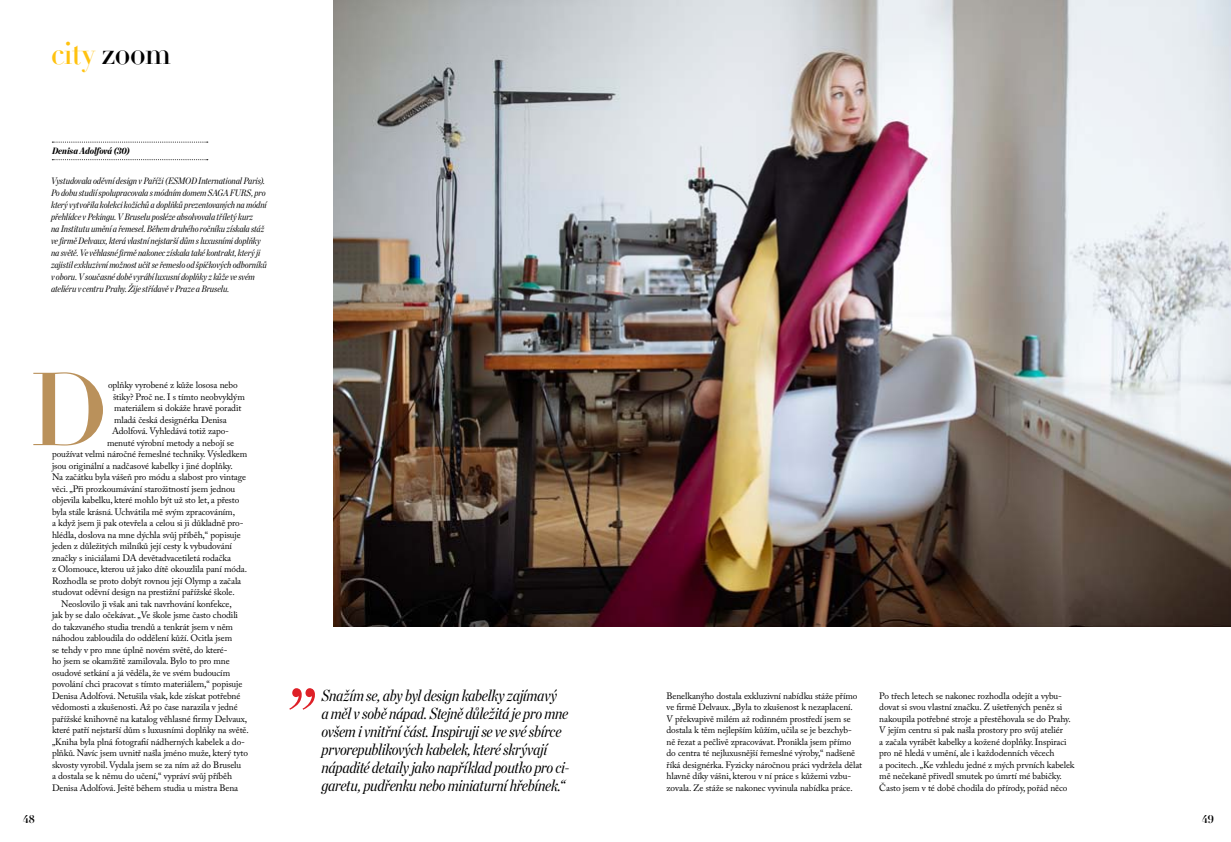
<style>
.page{position:relative;width:1231px;height:842px;background:#fff}
.page>*{position:absolute;margin:0;border:0;box-sizing:border-box;transform-origin:0 0}
.t1{font:101.6px "Didot LT Pro Headline";color:#ba915b}
.t2{font:30.2px "Didot LT Pro Headline";letter-spacing:-.025em;color:#ffc20e}
.t3{font:italic 16px/18px "Chronicle Disp Cond";letter-spacing:-.02em;color:#000}
.t4{font:700 11px "Didot LT Pro";color:#000}
.t5{font:9.3px/11.5px "Adobe Caslon Pro";letter-spacing:-.01em;color:#000}
.t6{font:italic 9.2px/12px "Chronicle Disp Cond";letter-spacing:-.005em;color:#000}
.t7{font:italic 900 9.2px "Chronicle Disp Cond";color:#000}
.s1{color:#000}
</style>
<div class="page">
<svg style="left:52px;top:142px;width:156px;height:1px"></svg>
<svg style="left:52px;top:159px;width:156px;height:1px"></svg>
<img style="left:333px;top:1px;width:897px;height:625px">
<svg style="left:289px;top:688px;width:26px;height:22px"></svg>
<h2 class="t2" style="left:51px;top:35px;width:121px">city <span class="s1">zoom</span></h2>
<p class="t7" style="left:52px;top:143px;width:79px">Denisa Adolfová (30)</p>
<p class="t6" style="left:51px;top:174px;width:217px">Vystudovala oděvní design v Paříži (ESMOD International Paris).<br>Po dobu studií spolupracovala smódním domem SAGA FURS, pro který vytvořila kolekci kožichů a doplňků prezentovaných namódní přehlídce v Pekingu. VBruselu posléze absolvovala tříletý kurz<br>na Institutu umění a řemesel. Během druhého ročníku získala stáž ve firmě Delvaux, která vlastní nejstarší dům sluxusními doplňky na světě. Vevěhlasné firmě nakonec získala také kontrakt, který ji zajistil exkluzivní možnost učit se řemeslo od špičkových odborníků v oboru. Vsoučasné době vyrábí luxusní doplňky z kůže vesvém ateliéru vcentru Prahy. Žije střídavě v Praze aBruselu.</p>
<h1 class="t1" style="left:29px;top:347px;width:82px">D</h1>
<p class="t5" style="left:108px;top:379px;width:131px">oplňky vyrobené z kůže lososa nebo</p>
<p class="t5" style="left:113px;top:391px;width:133px">štiky? Proč ne. I s tímto neobvyklým</p>
<p class="t5" style="left:114px;top:402px;width:129px">materiálem si dokáže hravě poradit</p>
<p class="t5" style="left:114px;top:414px;width:114px">mladá česká designérka Denisa</p>
<p class="t5" style="left:112px;top:425px;width:118px">Adolfová. Vyhledává totiž zapo-</p>
<p class="t5" style="left:107px;top:437px;width:129px">menuté výrobní metody a nebojí se</p>
<p class="t5" style="left:52px;top:448px;width:197px">používat velmi náročné řemeslné techniky. Výsledkem</p>
<p class="t5" style="left:52px;top:460px;width:182px">jsou originální a nadčasové kabelky i jiné doplňky.</p>
<p class="t5" style="left:52px;top:471px;width:196px">Na začátku byla vášeň pro módu a slabost pro vintage</p>
<p class="t5" style="left:52px;top:483px;width:185px">věci. „Při prozkoumávání starožitností jsem jednou</p>
<p class="t5" style="left:52px;top:494px;width:189px">objevila kabelku, které mohlo být už sto let, a přesto</p>
<p class="t5" style="left:52px;top:506px;width:184px">byla stále krásná. Uchvátila mě svým zpracováním,</p>
<p class="t5" style="left:52px;top:517px;width:193px">a když jsem ji pak otevřela a celou si ji důkladně pro-</p>
<p class="t5" style="left:52px;top:529px;width:190px">hlédla, doslova na mne dýchla svůj příběh,“ popisuje</p>
<p class="t5" style="left:52px;top:540px;width:181px">jeden z důležitých milníků její cesty k vybudování</p>
<p class="t5" style="left:52px;top:552px;width:180px">značky s iniciálami DA devětadvacetiletá rodačka</p>
<p class="t5" style="left:52px;top:563px;width:196px">z Olomouce, kterou už jako dítě okouzlila paní móda.</p>
<p class="t5" style="left:52px;top:575px;width:191px">Rozhodla se proto dobýt rovnou její Olymp a začala</p>
<p class="t5" style="left:52px;top:586px;width:184px">studovat oděvní design na prestižní pařížské škole.</p>
<p class="t5" style="left:61px;top:598px;width:172px">Neoslovilo ji však ani tak navrhování konfekce,</p>
<p class="t5" style="left:52px;top:609px;width:188px">jak by se dalo očekávat. „Ve škole jsme často chodili</p>
<p class="t5" style="left:52px;top:621px;width:183px">do takzvaného studia trendů a tenkrát jsem v něm</p>
<p class="t5" style="left:52px;top:632px;width:182px">náhodou zabloudila do oddělení kůží. Ocitla jsem</p>
<p class="t5" style="left:52px;top:644px;width:177px">se tehdy v pro mne úplně novém světě, do které-</p>
<p class="t5" style="left:52px;top:655px;width:179px">ho jsem se okamžitě zamilovala. Bylo to pro mne</p>
<p class="t5" style="left:52px;top:667px;width:180px">osudové setkání a já věděla, že ve svém budoucím</p>
<p class="t5" style="left:52px;top:678px;width:192px">povolání chci pracovat s tímto materiálem,“ popisuje</p>
<p class="t5" style="left:52px;top:690px;width:190px">Denisa Adolfová. Netušila však, kde získat potřebné</p>
<p class="t5" style="left:52px;top:701px;width:187px">vědomosti a zkušenosti. Až po čase narazila v jedné</p>
<p class="t5" style="left:52px;top:713px;width:197px">pařížské knihovně na katalog věhlasné firmy Delvaux,</p>
<p class="t5" style="left:52px;top:724px;width:198px">které patří nejstarší dům s luxusními doplňky na světě.</p>
<p class="t5" style="left:52px;top:736px;width:194px">„Kniha byla plná fotografií nádherných kabelek a do-</p>
<p class="t5" style="left:52px;top:747px;width:197px">plňků. Navíc jsem uvnitř našla jméno muže, který tyto</p>
<p class="t5" style="left:52px;top:759px;width:191px">skvosty vyrobil. Vydala jsem se za ním až do Bruselu</p>
<p class="t5" style="left:52px;top:770px;width:181px">a dostala se k němu do učení,“ vypráví svůj příběh</p>
<p class="t5" style="left:52px;top:782px;width:188px">Denisa Adolfová. Ještě během studia u mistra Bena</p>
<p class="t3" style="left:321px;top:685px;width:249px">Snažím se, aby byl design kabelky zajímavý<br>a měl v sobě nápad. Stejně důležitá je pro mne ovšem ivnitřní část. Inspiruji se vesvé sbírce prvorepublikových kabelek, které skrývají nápadité detaily jako například poutko pro ci&shy;garetu, pudřenku nebo miniaturní hřebínek.“</p>
<p class="t5" style="left:666px;top:690px;width:197px">Benelkanýho dostala exkluzivní nabídku stáže přímo ve firmě Delvaux. „Byla to zkušenost k nezaplacení.<br>V překvapivě milém až rodinném prostředí jsem se dostala k těm nejlepším kůžím, učila se je bezchyb&shy;ně řezat a pečlivě zpracovávat. Pronikla jsem přímo do centra té nejluxusnější řemeslné výroby,“ nadšeně říká designérka. Fyzicky náročnou práci vydržela dělat hlavně díky vášni, kterou v ní práce s kůžemi vzbu&shy;zovala. Ze stáže se nakonec vyvinula nabídka práce.</p>
<p class="t5" style="left:879px;top:690px;width:197px">Po třech letech se nakonec rozhodla odejít a vybu&shy;dovat si svou vlastní značku. Z ušetřených peněz si nakoupila potřebné stroje a přestěhovala se do Prahy.<br>V jejím centru si pak našla prostory pro svůj ateliér<br>a začala vyrábět kabelky a kožené doplňky. Inspiraci pro ně hledá v umění, ale i každodenních věcech<br>a pocitech. „Ke vzhledu jedné z mých prvních kabelek mě nečekaně přivedl smutek po úmrtí mé babičky.<br>Často jsem v té době chodila do přírody, pořád něco</p>
<p class="t4" style="left:23px;top:812px;width:14px">48</p>
<p class="t4" style="left:1201px;top:812px;width:14px">49</p>
</div>
